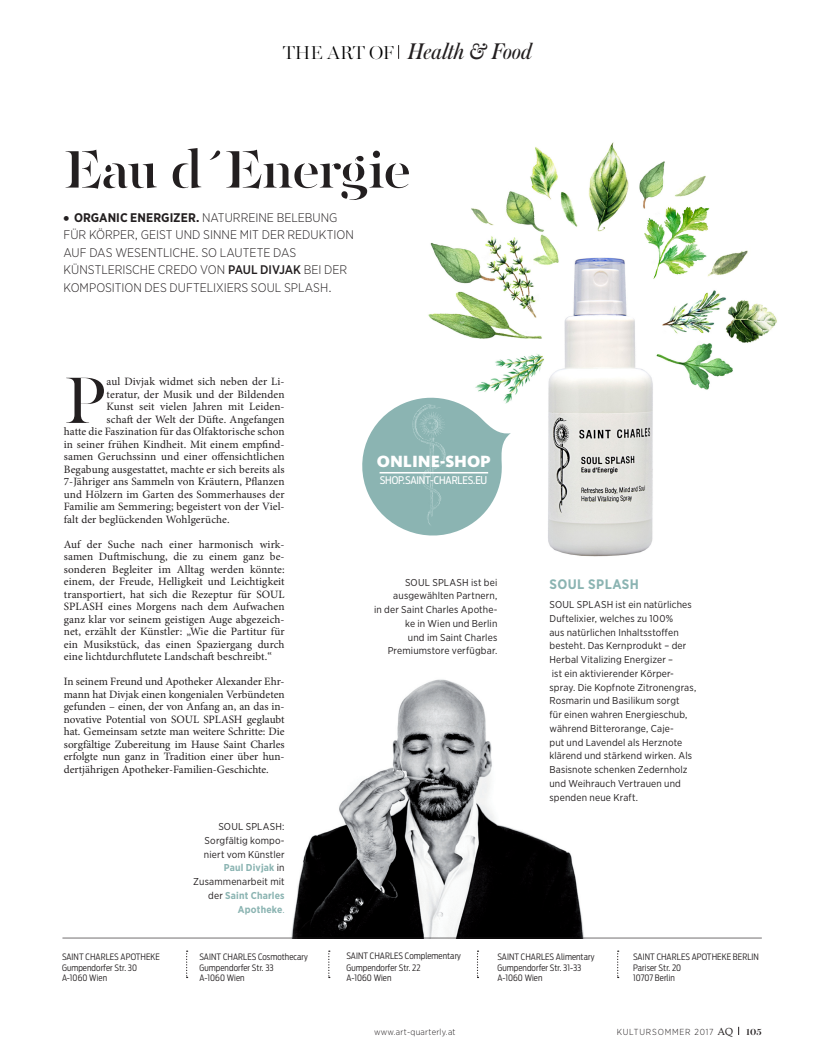
<style>
.page{position:relative;width:815px;height:1063px;background:#fff}
.page>*{position:absolute;margin:0;border:0;box-sizing:border-box;transform-origin:0 0}
.t1{font:67px "PF Regal Finesse Pro";color:#231f20}
.t2{font:500 53.88px "PF Regal Stencil Pro";letter-spacing:-.015em;color:#231f20}
.t3{font:italic 23.75px "Austin Cyr";color:#231f20}
.t4{font:900 16.88px "Kievit Pro";letter-spacing:-.005em;color:#fff}
.t5{font:700 13.75px "Gotham Narrow";letter-spacing:.03em;color:#8bb4b2}
.DEK_Freight_Book_1{font:300 12.5px/17.5px "Gotham Narrow";color:#231f20}
.t6{font:11.25px/12.5px "Minion Pro";letter-spacing:.01em;color:#231f20;text-align:justify}
.DEK_Austin_dek_15{font:10.5px "Antenna Cond";letter-spacing:-.015em;color:#fff}
.t7{font:10px/13.8px "Gotham Narrow";letter-spacing:.015em;color:#231f20}
.t8{font:600 10px "Miller Banner";color:#231f20}
.t9{font:300 8.75px "Antenna Cond";letter-spacing:.01em;color:#231f20}
.t10{font:300 8.75px "Gotham Narrow";letter-spacing:.03em;color:#231f20}
.t11{font:300 8.75px "Gotham Narrow";letter-spacing:.09em;color:#231f20}
.s1{font-family:"Miller Banner";font-weight:300;font-style:normal;font-size:18.75px;color:#000}
.s2{font-family:"Kievit Pro";font-weight:800}
.s3{font-weight:700}
.s4{font-weight:500}
.s5{font-weight:700;color:#8bb4b2}
.s6{color:#8bb4b2}
.s7{font-size:10.62px}
.s8{font-family:"Palatino";font-weight:400;font-size:10px}
</style>
<div class="page">
<img style="left:399px;top:45px;width:378px;height:512px">
<img style="left:208px;top:679px;width:393px;height:259px">
<hr style="left:62px;top:938px;width:700px;height:1px;background:#231f20">
<svg style="left:186px;top:951px;width:2px;height:27px"></svg>
<svg style="left:328px;top:951px;width:2px;height:27px"></svg>
<svg style="left:477px;top:951px;width:2px;height:27px"></svg>
<svg style="left:617px;top:951px;width:2px;height:27px"></svg>
<svg style="left:399px;top:392px;width:112px;height:153px"></svg>
<img style="left:362px;top:404px;width:145px;height:126px">
<hr style="left:380px;top:472px;width:108px;height:2px;background:#fff">
<svg style="left:398px;top:45px;width:1px;height:14px"></svg>
<p class="t3" style="left:283px;top:35px;width:250px"><span class="s1">THE ART OF</span> Health &amp; Food</p>
<p class="t2" style="left:64px;top:138px;width:348px">Eau d´Energie</p>
<p class="DEK_Freight_Book_1" style="left:64px;top:208px;width:292px"><span class="s2">•</span> <span class="s3">ORGANIC ENERGIZER.</span> NATURREINE BELEBUNG<br>FÜR KÖRPER, GEIST UND SINNE MIT DER REDUKTION<br>AUF DAS WESENTLICHE. SO LAUTETE DAS</p>
<p class="DEK_Freight_Book_1" style="left:64px;top:261px;width:285px">KÜNSTLERISCHE CREDO VON <span class="s4">PAUL DIVJAK</span> BEI DER<br>KOMPOSITION DES DUFTELIXIERS SOUL SPLASH.</p>
<p class="t1" style="left:64px;top:362px;width:44px">P</p>
<p class="t6" style="left:107px;top:376px;width:180px">aul Divjak widmet sich neben der Li-</p>
<p class="t6" style="left:107px;top:388px;width:179px">teratur, der Musik und der Bildenden</p>
<p class="t6" style="left:107px;top:401px;width:180px">Kunst seit vielen Jahren mit Leiden-</p>
<p class="t6" style="left:107px;top:413px;width:179px">schaft der Welt der Düfte. Angefangen</p>
<p class="t6" style="left:64px;top:426px;width:222px">hatte die Faszination für das Olfaktorische schon</p>
<p class="t6" style="left:64px;top:438px;width:222px">in seiner frühen Kindheit. Mit einem empfind-</p>
<p class="t6" style="left:64px;top:451px;width:222px">samen Geruchssinn und einer offensichtlichen</p>
<p class="t6" style="left:64px;top:463px;width:222px">Begabung ausgestattet, machte er sich bereits als</p>
<p class="t6" style="left:64px;top:476px;width:222px">7-Jähriger ans Sammeln von Kräutern, Pflanzen</p>
<p class="t6" style="left:64px;top:488px;width:222px">und Hölzern im Garten des Sommerhauses der</p>
<p class="t6" style="left:64px;top:501px;width:222px">Familie am Semmering; begeistert von der Viel-</p>
<p class="t6" style="left:64px;top:513px;width:167px">falt der beglückenden Wohlgerüche.</p>
<p class="t6" style="left:64px;top:538px;width:222px">Auf der Suche nach einer harmonisch wirk&shy;samen Duftmischung, die zu einem ganz be&shy;sonderen Begleiter im Alltag werden könnte: einem, der Freude, Helligkeit und Leichtigkeit transportiert, hat sich die Rezeptur für SOUL SPLASH eines Morgens nach dem Aufwachen ganz klar vor seinem geistigen Auge abgezeich&shy;net, erzählt der Künstler: „Wie die Partitur für ein Musikstück, das einen Spaziergang durch eine lichtdurchflutete Landschaft beschreibt.“</p>
<p class="t6" style="left:64px;top:676px;width:222px">In seinem Freund und Apotheker Alexander Ehr&shy;mann hat Divjak einen kongenialen Verbündeten gefunden – einen, der von Anfang an, an das in&shy;novative Potential von SOUL SPLASH geglaubt hat. Gemeinsam setzte man weitere Schritte: Die sorgfältige Zubereitung im Hause Saint Charles erfolgte nun ganz in Tradition einer über hun&shy;dertjährigen Apotheker-Familien-Geschichte.</p>
<p class="t7" style="left:218px;top:819px;width:68px">SOUL SPLASH:</p>
<p class="t7" style="left:193px;top:833px;width:93px;text-align:right">Sorgfältig kompo&shy;niert vom Künstler<br><span class="s5">Paul Divjak</span> in<br>Zusammenarbeit mit der <span class="s5">Saint Charles<br>Apotheke</span><span class="s6">.</span></p>
<p class="t4" style="left:377px;top:452px;width:115px">ONLINE-SHOP</p>
<p class="DEK_Austin_dek_15" style="left:380px;top:474px;width:109px">SHOP.SAINT-CHARLES.<span class="s7">EU</span></p>
<p class="t7" style="left:405px;top:575px;width:94px">SOUL SPLASH ist bei</p>
<p class="t5" style="left:549px;top:575px;width:91px">SOUL SPLASH</p>
<p class="t7" style="left:393px;top:589px;width:106px">ausgewählten Partnern,</p>
<p class="t7" style="left:374px;top:602px;width:125px;text-align:right">in der Saint Charles Apothe&shy;ke in Wien und Berlin</p>
<p class="t7" style="left:408px;top:630px;width:91px">und im Saint Charles</p>
<p class="t7" style="left:388px;top:644px;width:111px">Premiumstore verfügbar.</p>
<p class="t7" style="left:549px;top:597px;width:144px">SOUL SPLASH ist ein natürliches<br>Duftelixier, welches zu 100%<br>aus natürlichen Inhaltsstoffen besteht. Das Kernprodukt – der<br>Herbal Vitalizing Energizer –</p>
<p class="t7" style="left:549px;top:666px;width:148px">ist ein aktivierender Körper&shy;spray. Die Kopfnote Zitronengras,<br>Rosmarin und Basilikum sorgt<br>für einen wahren Energieschub, während Bitterorange, Caje-<br>put und Lavendel als Herznote klärend und stärkend wirken. Als<br>Basisnote schenken Zedernholz und Weihrauch Vertrauen und spenden neue Kraft.</p>
<p class="t9" style="left:62px;top:952px;width:100px">SAINT CHARLES APOTHEKE</p>
<p class="t9" style="left:62px;top:963px;width:77px">Gumpendorfer Str. 30</p>
<p class="t9" style="left:62px;top:973px;width:47px">A-1060 Wien</p>
<p class="t9" style="left:199px;top:952px;width:110px">SAINT CHARLES Cosmothecary</p>
<p class="t9" style="left:199px;top:963px;width:76px">Gumpendorfer Str. 33</p>
<p class="t9" style="left:199px;top:973px;width:47px">A-1060 Wien</p>
<p class="t9" style="left:346px;top:951px;width:116px">SAINT CHARLES Complementary</p>
<p class="t9" style="left:346px;top:963px;width:76px">Gumpendorfer Str. 22</p>
<p class="t9" style="left:346px;top:973px;width:47px">A-1060 Wien</p>
<p class="t9" style="left:497px;top:952px;width:99px">SAINT CHARLES Alimentary</p>
<p class="t9" style="left:497px;top:963px;width:86px">Gumpendorfer Str. 31-33</p>
<p class="t9" style="left:497px;top:973px;width:47px">A-1060 Wien</p>
<p class="t9" style="left:633px;top:952px;width:127px">SAINT CHARLES APOTHEKE BERLIN</p>
<p class="t9" style="left:633px;top:963px;width:50px">Pariser Str. 20</p>
<p class="t9" style="left:633px;top:973px;width:43px">10707 Berlin</p>
<p class="t10" style="left:374px;top:1027px;width:83px">www.art-quarterly.at</p>
<p class="t11" style="left:617px;top:1027px;width:118px">KULTURSOMMER 2017 <span class="s8">AQ</span></p>
<p class="t8" style="left:746px;top:1026px;width:18px">105</p>
</div>
